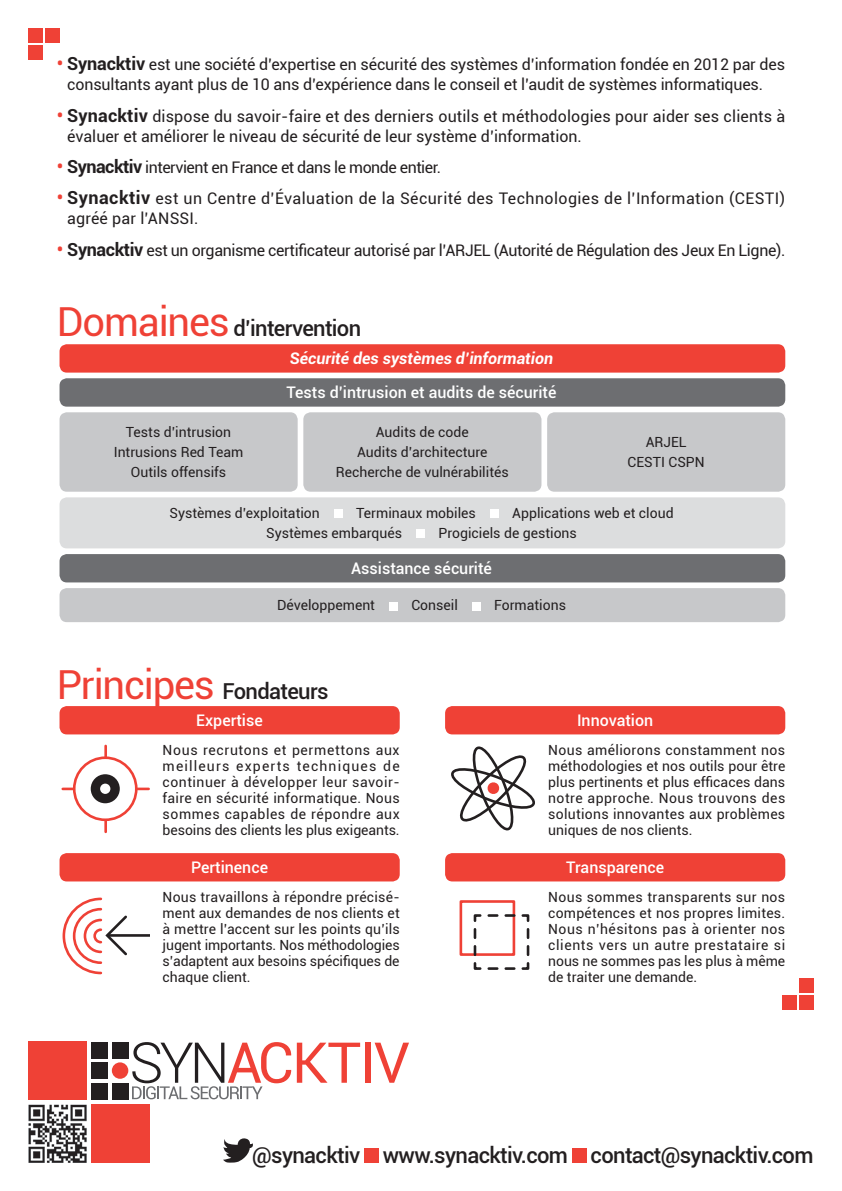
<style>
.page{position:relative;width:842px;height:1191px;background:#fff}
.page>*{position:absolute;margin:0;border:0;box-sizing:border-box;transform-origin:0 0}
.t1{font:500 22px "Roboto";letter-spacing:-.03em;color:#231f20}
.t2{font:16px/20px "Roboto";letter-spacing:-.01em;color:#231f20}
.t3{font:16px/20px "Roboto";letter-spacing:.01em;color:#231f20}
.t4{font:16px/20px "Roboto";letter-spacing:.025em;color:#231f20}
.t5{font:500 16px "Roboto";color:#fff}
.t6{font:16px "Roboto";letter-spacing:-.03em;color:#231f20}
.t7{font:italic 700 16px "Roboto";color:#fff}
.t8{font:500 14.4px "Roboto";color:#231f20}
.t9{font:14px/16px "Roboto";color:#231f20;text-align:justify}
.s1{font-weight:700;font-size:18px;color:#ef4136}
.s2{font-weight:700;font-size:18px}
.s3{font-weight:400;font-size:40px;color:#ef4136}
</style>
<div class="page">
<div style="left:91px;top:1104px;width:59px;height:58px;background:#ef4136"></div>
<div style="left:28px;top:28px;width:15px;height:15px;background:#ef4136"></div>
<div style="left:28px;top:45px;width:15px;height:15px;background:#ef4136"></div>
<div style="left:45px;top:28px;width:15px;height:15px;background:#ef4136"></div>
<div style="left:799px;top:995px;width:15px;height:14px;background:#ef4136"></div>
<div style="left:799px;top:978px;width:15px;height:14px;background:#ef4136"></div>
<div style="left:782px;top:995px;width:15px;height:14px;background:#ef4136"></div>
<div style="left:28px;top:1041px;width:59px;height:58px;background:#ef4136"></div>
<svg style="left:297px;top:1042px;width:63px;height:40px"></svg>
<div style="left:365px;top:1042px;width:5px;height:40px;background:#ef4136"></div>
<svg style="left:375px;top:1042px;width:34px;height:40px"></svg>
<svg style="left:132px;top:1042px;width:159px;height:57px"></svg>
<div style="left:92px;top:1042px;width:16px;height:16px;background:#231f20"></div>
<div style="left:112px;top:1042px;width:16px;height:16px;background:#231f20"></div>
<div style="left:92px;top:1062px;width:16px;height:17px;background:#231f20"></div>
<div style="left:92px;top:1082px;width:16px;height:17px;background:#231f20"></div>
<div style="left:112px;top:1082px;width:16px;height:17px;background:#231f20"></div>
<div style="left:112px;top:1062px;width:16px;height:16px;background:#ef4136;border-radius:50%"></div>
<svg style="left:223px;top:1138px;width:30px;height:24px"></svg>
<div style="left:364px;top:1148px;width:15px;height:14px;background:#ef4136"></div>
<div style="left:572px;top:1148px;width:14px;height:14px;background:#ef4136"></div>
<div style="left:60px;top:344px;width:725px;height:28px;background:#ef4136;border-radius:7px"></div>
<div style="left:60px;top:706px;width:340px;height:28px;background:#ef4136;border-radius:7px"></div>
<div style="left:60px;top:853px;width:340px;height:28px;background:#ef4136;border-radius:7px"></div>
<div style="left:445px;top:706px;width:340px;height:28px;background:#ef4136;border-radius:7px"></div>
<div style="left:445px;top:853px;width:340px;height:28px;background:#ef4136;border-radius:7px"></div>
<div style="left:60px;top:378px;width:725px;height:28px;background:#6d6e71;border-radius:7px"></div>
<div style="left:60px;top:554px;width:725px;height:28px;background:#6d6e71;border-radius:7px"></div>
<div style="left:60px;top:588px;width:725px;height:34px;background:#c7c8ca;border-radius:7px"></div>
<div style="left:389px;top:602px;width:8px;height:8px;background:#fff"></div>
<div style="left:472px;top:602px;width:8px;height:8px;background:#fff"></div>
<div style="left:547px;top:412px;width:238px;height:80px;background:#c7c8ca;border-radius:7px"></div>
<div style="left:303px;top:412px;width:238px;height:80px;background:#c7c8ca;border-radius:7px"></div>
<div style="left:60px;top:412px;width:238px;height:80px;background:#c7c8ca;border-radius:7px"></div>
<div style="left:60px;top:497px;width:725px;height:51px;background:#dcddde;border-radius:7px"></div>
<div style="left:334px;top:509px;width:8px;height:9px;background:#fff"></div>
<div style="left:490px;top:509px;width:8px;height:9px;background:#fff"></div>
<div style="left:416px;top:529px;width:8px;height:9px;background:#fff"></div>
<img style="left:28px;top:1104px;width:59px;height:58px">
<hr style="left:104px;top:746px;width:3px;height:86px;background:#ef4136">
<hr style="left:63px;top:787px;width:86px;height:3px;background:#ef4136">
<div style="left:74px;top:757px;width:62px;height:62px;background:#fff;border-radius:50%"></div>
<div style="left:73px;top:756px;width:65px;height:65px;border:3px solid #ef4136;border-radius:50%"></div>
<div style="left:91px;top:774px;width:29px;height:29px;background:#231f20;border-radius:50%"></div>
<div style="left:100px;top:783px;width:10px;height:11px;background:#fff;border-radius:50%"></div>
<svg style="left:62px;top:897px;width:67px;height:78px"></svg>
<hr style="left:108px;top:934px;width:42px;height:2px;background:#231f20">
<svg style="left:451px;top:746px;width:84px;height:85px"></svg>
<div style="left:460px;top:900px;width:55px;height:56px;border:3px solid #ef4136"></div>
<svg style="left:473px;top:962px;width:41px;height:8px"></svg>
<svg style="left:472px;top:914px;width:11px;height:40px"></svg>
<svg style="left:489px;top:913px;width:41px;height:10px"></svg>
<svg style="left:521px;top:929px;width:9px;height:41px"></svg>
<p class="t2" style="left:67px;top:54px;width:719px;text-indent:-11px"><span class="s1">•</span> <span class="s2">Synacktiv</span> est une société d’expertise en sécurité des systèmes d’information fondée en 2012 par des consultants ayant plus de 10 ans d’expérience dans le conseil et l’audit de systèmes informatiques.</p>
<p class="t3" style="left:67px;top:105px;width:719px;text-indent:-11px"><span class="s1">•</span> <span class="s2">Synacktiv</span> dispose du savoir-faire et des derniers outils et méthodologies pour aider ses clients à évaluer et améliorer le niveau de sécurité de leur système d’information.</p>
<p class="t6" style="left:57px;top:156px;width:386px"><span class="s1">•</span> <span class="s2">Synacktiv</span> intervient en France et dans le monde entier.</p>
<p class="t4" style="left:67px;top:188px;width:719px;text-indent:-11px"><span class="s1">•</span> <span class="s2">Synacktiv</span> est un Centre d’évaluation de la Sécurité des Technologies de l’Information (CESTI) agréé par l’ANSSI.</p>
<p class="t2" style="left:57px;top:239px;width:730px"><span class="s1">•</span> <span class="s2">Synacktiv</span> est un organisme certificateur autorisé par l’ARJEL (Autorité de Régulation des Jeux En Ligne).</p>
<h1 class="t1" style="left:57px;top:313px;width:306px"><span class="s3">Domaines</span> d’intervention</h1>
<p class="t7" style="left:290px;top:347px;width:265px">Sécurité des systèmes d’information</p>
<p class="t5" style="left:286px;top:381px;width:271px">Tests d’intrusion et audits de sécurité</p>
<p class="t9" style="left:114px;top:422px;width:131px;line-height:20px;text-align:center">Tests d’intrusion<br>Intrusions Red Team<br>Outils offensifs</p>
<p class="t9" style="left:169px;top:504px;width:152px">Systèmes d’exploitation</p>
<p class="t9" style="left:356px;top:504px;width:121px">Terminaux mobiles</p>
<p class="t9" style="left:512px;top:504px;width:163px">Applications web et cloud</p>
<p class="t9" style="left:266px;top:524px;width:137px">Systèmes embarqués</p>
<p class="t9" style="left:438px;top:524px;width:140px">Progiciels de gestions</p>
<p class="t9" style="left:336px;top:422px;width:174px;line-height:20px;text-align:center">Audits de code<br>Audits d’architecture<br>Recherche de vulnérabilités</p>
<p class="t9" style="left:628px;top:432px;width:79px;line-height:20px;text-align:center">ARJEL<br>CESTI CSPN</p>
<p class="t5" style="left:351px;top:557px;width:142px">Assistance sécurité</p>
<p class="t9" style="left:277px;top:597px;width:99px">Développement</p>
<p class="t9" style="left:411px;top:597px;width:48px">Conseil</p>
<p class="t9" style="left:494px;top:597px;width:73px">Formations</p>
<h1 class="t1" style="left:57px;top:676px;width:273px"><span class="s3">Principes</span> Fondateurs</h1>
<p class="t5" style="left:196px;top:709px;width:68px">Expertise</p>
<p class="t5" style="left:577px;top:709px;width:78px">Innovation</p>
<p class="t9" style="left:163px;top:742px;width:239px">Nous recrutons et permettons aux meilleurs experts techniques de continuer à développer leur savoir&shy;faire en sécurité informatique. Nous sommes capables de répondre aux besoins des clients les plus exigeants.</p>
<p class="t9" style="left:548px;top:742px;width:239px">Nous améliorons constamment nos méthodologies et nos outils pour être plus pertinents et plus efficaces dans notre approche. Nous trouvons des solutions innovantes aux problèmes uniques de nos clients.</p>
<p class="t5" style="left:191px;top:856px;width:78px">Pertinence</p>
<p class="t9" style="left:163px;top:889px;width:239px">Nous travaillons à répondre précisé&shy;ment aux demandes de nos clients et à mettre l’accent sur les points qu’ils jugent importants. Nos méthodologies s’adaptent aux besoins spécifiques de chaque client.</p>
<p class="t8" style="left:324px;top:895px;width:85px">INNOVATION</p>
<p class="t5" style="left:566px;top:856px;width:99px">Transparence</p>
<p class="t9" style="left:548px;top:889px;width:239px">Nous sommes transparents sur nos compétences et nos propres limites.<br>Nous n’hésitons pas à orienter nos clients vers un autre prestataire si nous ne sommes pas les plus à même de traiter une demande.</p>
<h1 class="t1" style="left:252px;top:1139px;width:563px">@synacktiv www.synacktiv.com contact@synacktiv.com</h1>
</div>
